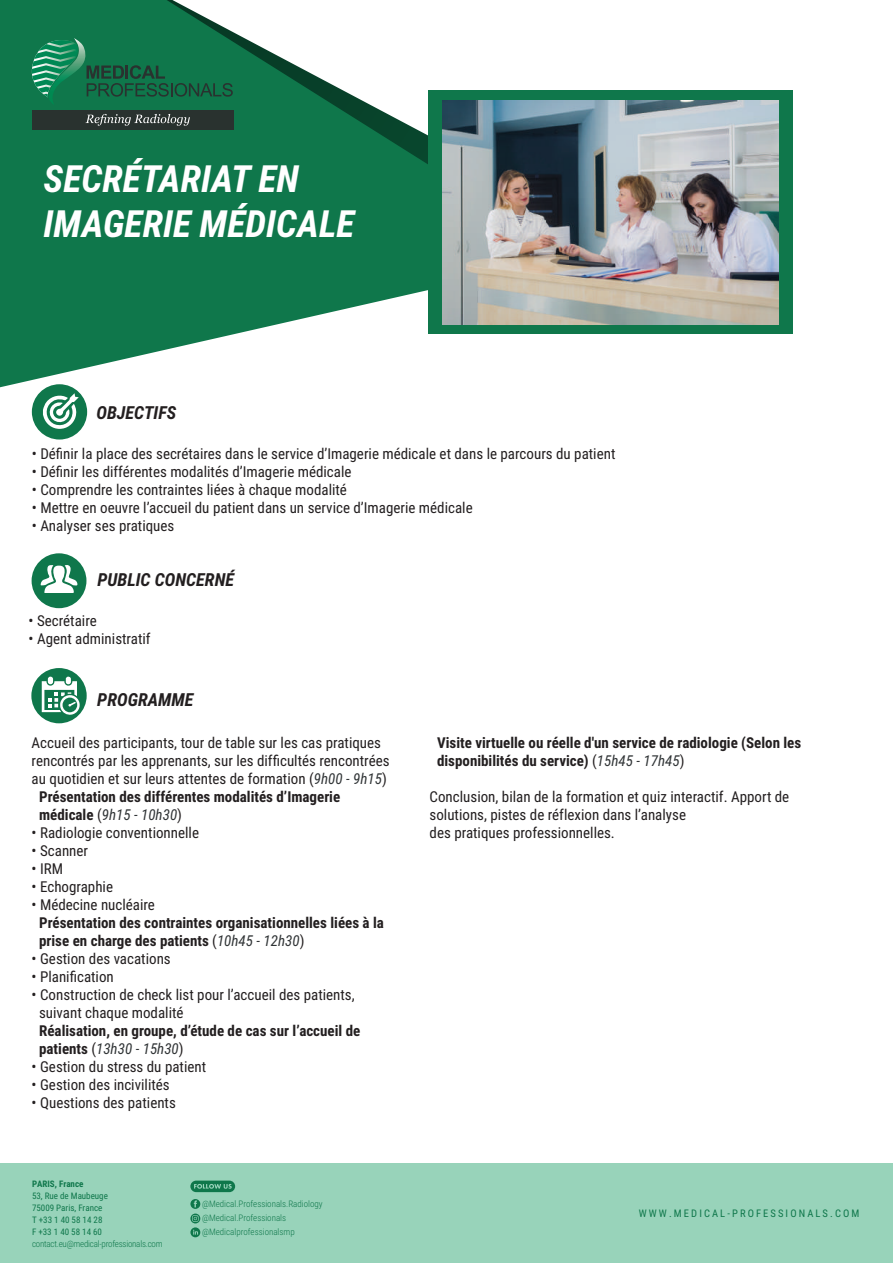
<style>
.page{position:relative;width:893px;height:1263px;background:#fff}
.page>*{position:absolute;margin:0;border:0;box-sizing:border-box;transform-origin:0 0}
.t1{font:italic 700 37.5px/45px "Roboto Condensed";color:#fff}
.t2{font:italic 700 18px "Roboto Condensed";color:#231f20}
.t3{font:15px/18px "Roboto Condensed";color:#231f20}
.t4{font:700 15px/18px "Roboto Condensed";color:#231f20}
.t5{font:italic 15px "Roboto Condensed";color:#303436}
.t6{font:10.5px "Roboto Condensed";letter-spacing:.2em;color:#0f774b}
.t7{font:300 9px/14.1px "Roboto Condensed";color:#0f774b}
.t8{font:9px/12px "Roboto Condensed";color:#0f774b}
.t9{font:300 9px "Roboto Condensed";letter-spacing:-.025em;color:#0f774b}
.t10{font:700 9px "Roboto Condensed";color:#0f774b}
.s1{font-style:italic;color:#303436}
.s2{font-weight:700;font-style:normal;color:#231f20}
.s3{font-style:normal;color:#231f20}
.s4{font-weight:400}
.s5{font-weight:400;font-style:italic;color:#303436}
</style>
<div class="page">
<svg style="left:0;top:0;width:172px;height:387px;background:#228259"></svg>
<div style="left:95px;top:0;width:77px;height:264px;background:#0f774b"></div>
<svg style="left:172px;top:0;width:256px;height:349px;fill:#0f774b"></svg>
<svg style="left:24px;top:38px;width:209px;height:67px;background:#17764e"></svg>
<div style="left:32px;top:110px;width:202px;height:20px;background:#29322f"></div>
<svg style="left:86px;top:114px;width:104px;height:12px"></svg>
<div style="left:0;top:1164px;width:893px;height:99px;background:#98d3ba"></div>
<svg style="left:190px;top:1180px;width:45px;height:12px"></svg>
<svg style="left:190px;top:1199px;width:10px;height:38px"></svg>
<svg style="left:32px;top:553px;width:54px;height:55px"></svg>
<div style="left:31px;top:668px;width:56px;height:55px;background:#0f774b;border-radius:50%"></div>
<svg style="left:42px;top:676px;width:38px;height:39px"></svg>
<div style="left:32px;top:384px;width:55px;height:55px;background:#0f774b;border-radius:50%"></div>
<svg style="left:43px;top:393px;width:36px;height:36px"></svg>
<div style="left:428px;top:90px;width:365px;height:244px;background:#0f774b"></div>
<img style="left:443px;top:101px;width:335px;height:224px">
<h1 class="t1" style="left:44px;top:155px;width:313px">SECRÉTARIAT EN<br>IMAGERIE MÉDICALE</h1>
<p class="t2" style="left:96px;top:400px;width:81px">OBJECTIFS</p>
<p class="t3" style="left:32px;top:444px;width:585px">• Définir la place des secrétaires dans le service d’Imagerie médicale et dans le parcours du patient</p>
<p class="t3" style="left:32px;top:462px;width:321px">• Définir les différentes modalités d’Imagerie médicale</p>
<p class="t3" style="left:32px;top:480px;width:317px">• Comprendre les contraintes liées à chaque modalité</p>
<p class="t3" style="left:32px;top:498px;width:442px">• Mettre en oeuvre l’accueil du patient dans un service d’Imagerie médicale</p>
<p class="t3" style="left:32px;top:516px;width:144px">• Analyser ses pratiques</p>
<p class="t2" style="left:97px;top:567px;width:138px">PUBLIC CONCERNÉ</p>
<p class="t3" style="left:29px;top:611px;width:70px">• Secrétaire</p>
<p class="t3" style="left:29px;top:629px;width:124px">• Agent administratif</p>
<p class="t2" style="left:97px;top:687px;width:98px">PROGRAMME</p>
<p class="t3" style="left:32px;top:733px;width:351px">Accueil des participants, tour de table sur les cas pratiques</p>
<p class="t3" style="left:32px;top:751px;width:359px">rencontrés par les apprenants, sur les difficultés rencontrées</p>
<p class="t3" style="left:32px;top:769px;width:357px">au quotidien et sur leurs attentes de formation (<span class="s1">9h00 - 9h15</span>)</p>
<p class="t4" style="left:39px;top:787px;width:303px">Présentation des différentes modalités d’Imagerie</p>
<p class="t5" style="left:39px;top:804px;width:144px"><span class="s2">médicale</span> <span class="s3">(</span>9h15 - 10h30<span class="s3">)</span></p>
<p class="t3" style="left:32px;top:823px;width:169px">• Radiologie conventionnelle</p>
<p class="t3" style="left:32px;top:841px;width:58px">• Scanner</p>
<p class="t3" style="left:32px;top:859px;width:33px">• IRM</p>
<p class="t3" style="left:32px;top:877px;width:83px">• Echographie</p>
<p class="t3" style="left:32px;top:895px;width:125px">• Médecine nucléaire</p>
<p class="t4" style="left:39px;top:913px;width:346px">Présentation des contraintes organisationnelles liées à la prise en charge des patients <span class="s4">(</span><span class="s5">10h45 - 12h30</span><span class="s4">)</span></p>
<p class="t3" style="left:32px;top:949px;width:141px">• Gestion des vacations</p>
<p class="t3" style="left:32px;top:967px;width:84px">• Planification</p>
<p class="t3" style="left:39px;top:985px;width:317px;text-indent:-8px">• Construction de check list pour l’accueil des patients, suivant chaque modalité</p>
<p class="t4" style="left:39px;top:1021px;width:323px">Réalisation, en groupe, d’étude de cas sur l’accueil de patients <span class="s4">(</span><span class="s5">13h30 - 15h30</span><span class="s4">)</span></p>
<p class="t3" style="left:32px;top:1057px;width:176px">• Gestion du stress du patient</p>
<p class="t3" style="left:32px;top:1075px;width:140px">• Gestion des incivilités</p>
<p class="t3" style="left:32px;top:1093px;width:146px">• Questions des patients</p>
<p class="t10" style="left:32px;top:1177px;width:53px">PARIS, France</p>
<p class="t8" style="left:32px;top:1189px;width:77px">53, Rue de Maubeuge<br>75009 Paris, France<br>T +33 1 40 58 14 28<br>F +33 1 40 58 14 60</p>
<p class="t9" style="left:32px;top:1237px;width:132px">contact.eu@medical-professionals.com</p>
<p class="t7" style="left:202px;top:1196px;width:122px">@Medical.Professionals.Radiology @Medical.Professionals</p>
<p class="t7" style="left:202px;top:1224px;width:94px">@Medicalprofessionalsmp</p>
<p class="t4" style="left:437px;top:733px;width:366px">Visite virtuelle ou réelle d'un service de radiologie (Selon les disponibilités du service) <span class="s4">(</span><span class="s5">15h45 - 17h45</span><span class="s4">)</span></p>
<p class="t3" style="left:430px;top:787px;width:361px">Conclusion, bilan de la formation et quiz interactif. Apport de solutions, pistes de réflexion dans l’analyse<br>des pratiques professionnelles.</p>
<p class="t6" style="left:639px;top:1205px;width:222px">WWW.MEDICAL-PROFESSIONALS.COM</p>
</div>
